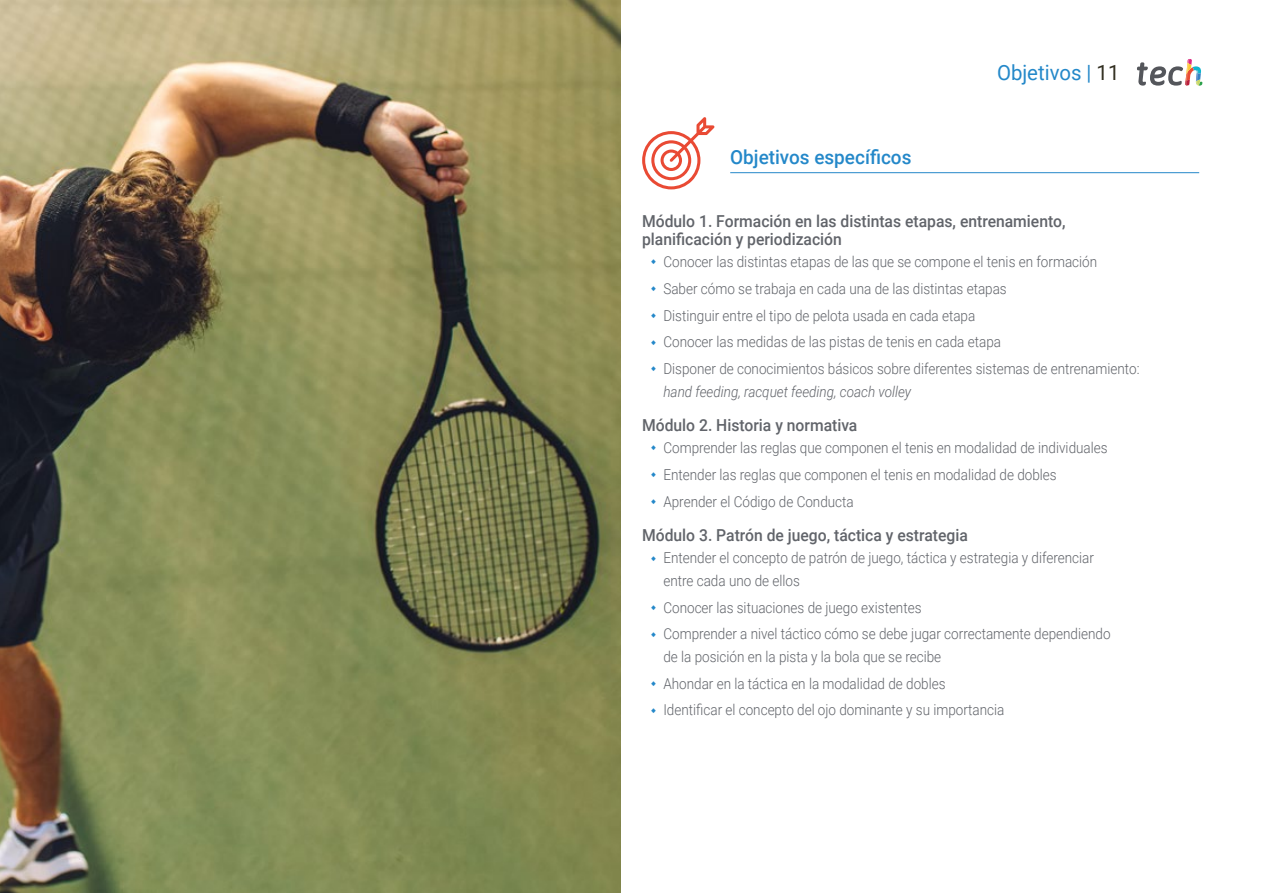
<style>
.page{position:relative;width:1263px;height:893px;background:#fff}
.page>*{position:absolute;margin:0;border:0;box-sizing:border-box;transform-origin:0 0}
.t1{font:21px "Roboto";color:#2488c9}
.t2{font:500 19.5px "Roboto";color:#2488c9}
.t3{font:500 16.5px/18px "Roboto";color:#61646a;scale:.95 1}
.t4{font:300 15px/26.7px "Roboto";color:#61646a;scale:.9 1}
.t5{font:italic 300 15px "Roboto";color:#61646a;scale:.9 1}
.s1{color:#312e20}
</style>
<div class="page">
<hr style="left:730px;top:172px;width:469px;height:1px;background:#2488c9">
<svg style="left:642px;top:117px;width:72px;height:72px"></svg>
<img style="left:0;top:0;width:621px;height:893px">
<svg style="left:1137px;top:59px;width:65px;height:27px"></svg>
<h2 class="t2" style="left:730px;top:144px;width:183px">Objetivos específicos</h2>
<h1 class="t1" style="left:997px;top:57px;width:124px">Objetivos | <span class="s1">11</span></h1>
<p class="t3" style="left:642px;top:211px;width:447px">Módulo 1. Formación en las distintas etapas, entrenamiento, planificación y periodización</p>
<p class="t4" style="left:663px;top:248px;width:530px">Conocer las distintas etapas de las que se compone el tenis en formación<br>Saber cómo se trabaja en cada una de las distintas etapas<br>Distinguir entre el tipo de pelota usada en cada etapa<br>Conocer las medidas de las pistas de tenis en cada etapa<br>Disponer de conocimientos básicos sobre diferentes sistemas de entrenamiento:</p>
<p class="t5" style="left:663px;top:381px;width:277px">hand feeding, racquet feeding, coach volley</p>
<p class="t3" style="left:642px;top:415px;width:228px">Módulo 2. Historia y normativa</p>
<p class="t4" style="left:663px;top:434px;width:495px">Comprender las reglas que componen el tenis en modalidad de individuales<br>Entender las reglas que componen el tenis en modalidad de dobles<br>Aprender el Código de Conducta</p>
<p class="t3" style="left:642px;top:525px;width:344px">Módulo 3. Patrón de juego, táctica y estrategia</p>
<p class="t4" style="left:663px;top:546px;width:480px;line-height:22.5px">Entender el concepto de patrón de juego, táctica y estrategia y diferenciar entre cada uno de ellos</p>
<p class="t4" style="left:663px;top:593px;width:498px">Conocer las situaciones de juego existentes<br>Comprender a nivel táctico cómo se debe jugar correctamente dependiendo</p>
<p class="t4" style="left:663px;top:643px;width:380px">de la posición en la pista y la bola que se recibe<br>Ahondar en la táctica en la modalidad de dobles<br>Identificar el concepto del ojo dominante y su importancia</p>
</div>
